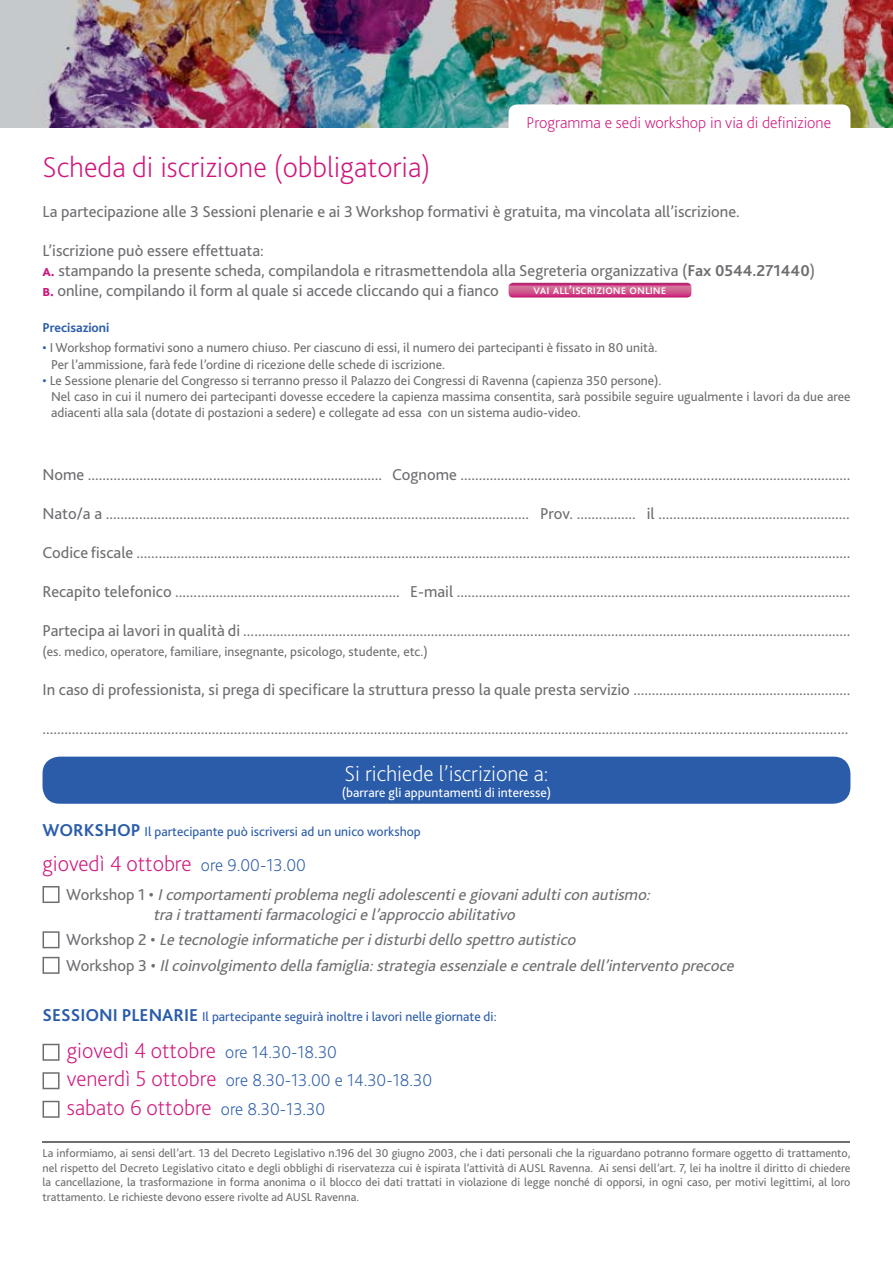
<style>
.page{position:relative;width:893px;height:1263px;background:#fff}
.page>*{position:absolute;margin:0;border:0;box-sizing:border-box;transform-origin:0 0}
.t1{font:200 30px "Bliss 2";color:#ce167c}
.t2{font:200 22.5px "Bliss 2";color:#ce167c}
.t3{font:200 22.5px "Bliss 2";color:#fff}
.t4{font:200 18px "Bliss 2";color:#2a5caa}
.t5{font:16.5px/19.8px "Bliss 2";color:#6d6e71}
.t6{font:italic 16.5px/19.8px "Bliss 2";color:#6d6e71}
.t7{font:200 16.5px "Bliss 2";color:#ce167c}
.t8{font:13.5px/16.2px "Bliss 2";color:#6d6e71}
.t9{font:13.5px "Bliss 2";color:#2a5caa}
.t10{font:13.5px "Bliss 2";color:#fff}
.t11{font:13.5px "Bliss Caps";color:#fff}
.t12{font:700 13.5px "Bliss 2";color:#2a5caa}
.t13{font:12px/14.4px "Bliss 2";color:#6d6e71;text-align:justify}
.s1{font-family:"Bliss Caps";font-weight:700;color:#ce167c}
.s2{font-weight:700}
.s3{color:#2a5caa}
.s4{font-weight:700;font-size:18px}
.s5{font-size:18px;color:#2a5caa}
.s6{font-style:normal}
.s7{font-size:22.5px;color:#ce167c}
</style>
<div class="page">
<div style="left:43px;top:757px;width:807px;height:47px;background:#2a5caa;border-radius:17px"></div>
<svg style="left:43px;top:886px;width:17px;height:17px"></svg>
<svg style="left:43px;top:931px;width:17px;height:17px"></svg>
<svg style="left:43px;top:957px;width:17px;height:17px"></svg>
<svg style="left:43px;top:1044px;width:17px;height:17px"></svg>
<svg style="left:43px;top:1072px;width:17px;height:17px"></svg>
<svg style="left:43px;top:1101px;width:17px;height:17px"></svg>
<hr style="left:43px;top:1142px;width:807px;height:1px;background:#6d6e71">
<svg style="left:509px;top:283px;width:182px;height:15px;background:#cc518b"></svg>
<img style="left:0;top:0;width:893px;height:128px">
<svg style="left:509px;top:104px;width:341px;height:24px"></svg>
<p class="t7" style="left:526px;top:113px;width:306px">Programma e sedi workshop in via di definizione</p>
<h1 class="t1" style="left:43px;top:149px;width:390px">Scheda di iscrizione (obbligatoria)</h1>
<p class="t5" style="left:43px;top:201px;width:699px">La partecipazione alle 3 Sessioni plenarie e ai 3 Workshop formativi è gratuita, ma vincolata all’iscrizione.</p>
<p class="t5" style="left:43px;top:241px;width:774px">L’iscrizione può essere effettuata:<br><span class="s1">a.</span> stampando la presente scheda, compilandola e ritrasmettendola alla Segreteria organizzativa (<span class="s2">Fax 0544.271440</span>) <span class="s1">b.</span> online, compilando il form al quale si accede cliccando qui a fianco</p>
<p class="t12" style="left:43px;top:319px;width:68px">Precisazioni</p>
<p class="t8" style="left:51px;top:339px;width:608px;text-indent:-9px"><span class="s3">•</span> I Workshop formativi sono a numero chiuso. Per ciascuno di essi, il numero dei partecipanti è fissato in 80 unità.<br>Per l’ammissione, farà fede l’ordine di ricezione delle schede di iscrizione.</p>
<p class="t8" style="left:51px;top:372px;width:801px;text-indent:-9px"><span class="s3">•</span> Le Sessione plenarie del Congresso si terranno presso il Palazzo dei Congressi di Ravenna (capienza 350 persone).<br>Nel caso in cui il numero dei partecipanti dovesse eccedere la capienza massima consentita, sarà possibile seguire ugualmente i lavori da due aree adiacenti alla sala (dotate di postazioni a sedere) e collegate ad essa con un sistema audio-video.</p>
<p class="t11" style="left:534px;top:282px;width:134px">vai all’iscrizione online</p>
<p class="t5" style="left:43px;top:464px;width:809px">Nome ................................................................................ Cognome ..........................................................................................................</p>
<p class="t5" style="left:43px;top:503px;width:809px">Nato/a a ................................................................................................................... Prov. ................ il ....................................................</p>
<p class="t5" style="left:43px;top:542px;width:809px">Codice fiscale ..................................................................................................................................................................................................</p>
<p class="t5" style="left:43px;top:581px;width:809px">Recapito telefonico ............................................................. E-mail ...........................................................................................................</p>
<p class="t5" style="left:43px;top:620px;width:809px">Partecipa ai lavori in qualità di .....................................................................................................................................................................</p>
<p class="t8" style="left:43px;top:643px;width:387px">(es. medico, operatore, familiare, insegnante, psicologo, studente, etc.)</p>
<p class="t5" style="left:43px;top:679px;width:809px">In caso di professionista, si prega di specificare la struttura presso la quale presta servizio ...........................................................</p>
<p class="t5" style="left:43px;top:718px;width:807px">...........................................................................................................................................................................................................................</p>
<h2 class="t3" style="left:344px;top:759px;width:206px">Si richiede l’iscrizione a:</h2>
<p class="t10" style="left:342px;top:784px;width:211px">(barrare gli appuntamenti di interesse)</p>
<p class="t9" style="left:43px;top:823px;width:380px"><span class="s4">WORKSHOP</span> Il partecipante può iscriversi ad un unico workshop</p>
<h2 class="t2" style="left:43px;top:850px;width:265px">giovedì 4 ottobre <span class="s5">ore 9.00-13.00</span></h2>
<p class="t6" style="left:153px;top:884px;width:502px;text-indent:-87px"><span class="s6">W o r k s h o p 1 •</span> Icomportamentiproblema negliadolescentie giovaniadulticon autismo: tra itrattamentifarmacologicie l’approccio abilitativo</p>
<p class="t6" style="left:66px;top:927px;width:673px;line-height:25.5px"><span class="s6">W o r k s h o p 2 •</span> Le tecnologie informatiche peridisturbidello spettro autistico<br><span class="s6">W o r k s h o p 3 •</span> Ilcoinvolgimento della famiglia:strategia essenziale e centrale dell’intervento precoce</p>
<p class="t9" style="left:43px;top:1008px;width:456px"><span class="s4">SESSIONI PLENARIE</span> Il partecipante seguirà inoltre i lavori nelle giornate di:</p>
<h2 class="t2" style="left:67px;top:1036px;width:272px">giovedì 4 ottobre <span class="s5">ore 14.30-18.30</span></h2>
<p class="t4" style="left:67px;top:1069px;width:367px"><span class="s7">venerdì 5 ottobre</span> ore 8.30-13.00 e 14.30-18.30</p>
<h2 class="t2" style="left:67px;top:1093px;width:260px">sabato 6 ottobre <span class="s5">ore 8.30-13.30</span></h2>
<p class="t13" style="left:43px;top:1146px;width:810px">La informiamo, ai sensi dell’art. 13 del Decreto Legislativo n.196 del 30 giugno 2003, che i dati personali che la riguardano potranno formare oggetto di trattamento, nel rispetto del Decreto Legislativo citato e degli obblighi di riservatezza cui è ispirata l’attività di AUSL Ravenna. Ai sensi dell’art. 7, lei ha inoltre il diritto di chiedere la cancellazione, la trasformazione in forma anonima o il blocco dei dati trattati in violazione di legge nonché di opporsi, in ogni caso, per motivi legittimi, al loro trattamento. Le richieste devono essere rivolte ad AUSL Ravenna.</p>
</div>
